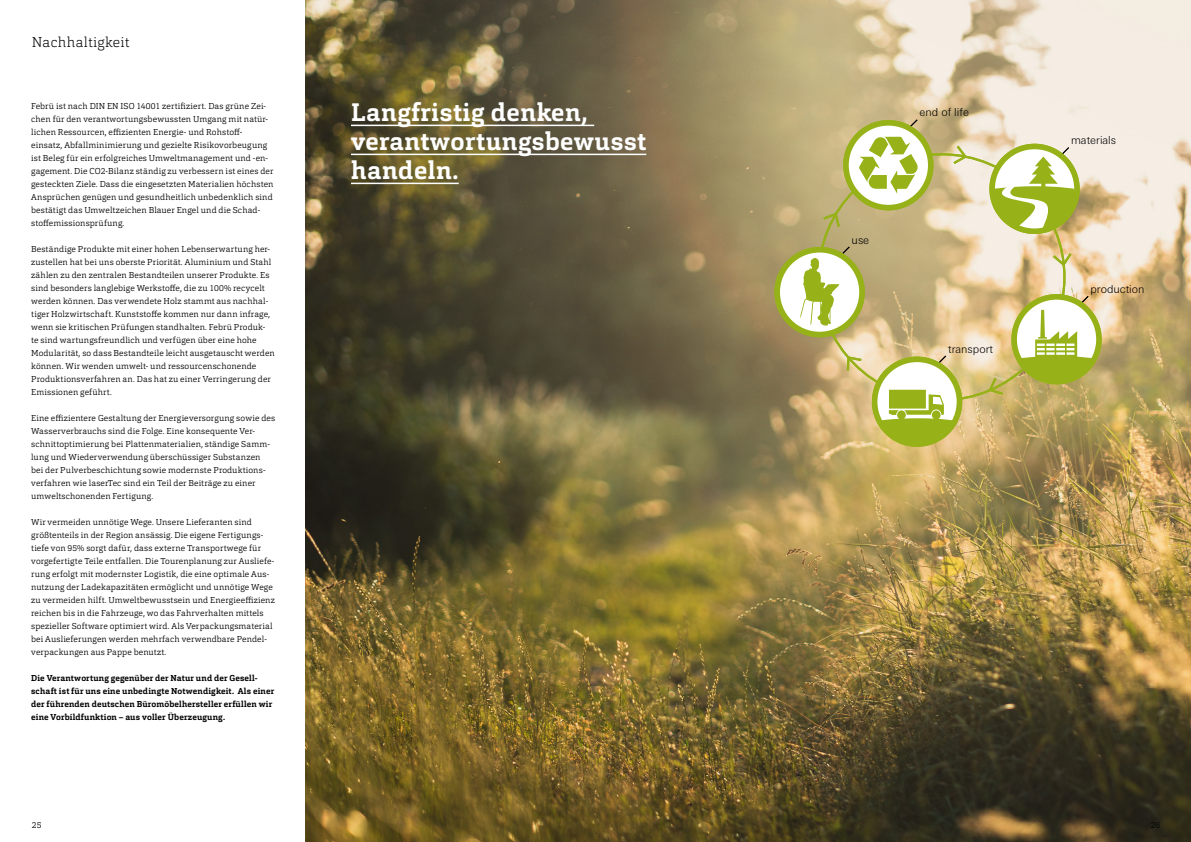
<style>
.page{position:relative;width:1191px;height:842px;background:#fff}
.page>*{position:absolute;margin:0;border:0;box-sizing:border-box;transform-origin:0 0}
.t1{font:700 25px/29px "Cargan";letter-spacing:.02em;color:#fff}
.t2{font:200 14px "Cargan";letter-spacing:.025em;color:#000}
.t3{font:300 11.1px "Linotype Univers 330";color:#000}
.t4{font:300 8.5px/13px "Cargan";letter-spacing:.015em;color:#000}
.t5{font:700 8.5px/13px "Cargan";letter-spacing:.015em;color:#000}
</style>
<div class="page">
<img style="left:306px;top:0;width:885px;height:842px">
<svg style="left:842px;top:119px;width:246px;height:191px;background:#e0d0ae"></svg>
<div style="left:989px;top:144px;width:90px;height:90px;border:6px solid #97b218;border-radius:50%"></div>
<svg style="left:1073px;top:310px;width:23px;height:72px"></svg>
<div style="left:1011px;top:294px;width:90px;height:90px;border:6px solid #97b218;border-radius:50%"></div>
<svg style="left:876px;top:397px;width:80px;height:47px"></svg>
<div style="left:872px;top:357px;width:90px;height:90px;border:6px solid #97b218;border-radius:50%"></div>
<svg style="left:846px;top:123px;width:84px;height:85px"></svg>
<div style="left:843px;top:120px;width:90px;height:90px;border:6px solid #97b218;border-radius:50%"></div>
<svg style="left:859px;top:135px;width:60px;height:8px"></svg>
<svg style="left:777px;top:250px;width:85px;height:84px"></svg>
<div style="left:774px;top:247px;width:90px;height:90px;border:6px solid #97b218;border-radius:50%"></div>
<svg style="left:800px;top:246px;width:21px;height:80px"></svg>
<svg style="left:821px;top:143px;width:252px;height:254px"></svg>
<hr style="left:351px;top:125px;width:243px;height:1px;background:#fff">
<hr style="left:351px;top:154px;width:295px;height:1px;background:#fff">
<hr style="left:351px;top:183px;width:108px;height:1px;background:#fff">
<h2 class="t2" style="left:32px;top:33px;width:99px">Nachhaltigkeit</h2>
<p class="t4" style="left:31px;top:100px;width:244px">Febrü ist nach DIN EN ISO 14001 zertifiziert. Das grüne Zei&shy;chen für den verantwortungsbewussten Umgang mit natür&shy;lichen Ressourcen, effizienten Energie- und Rohstoff&shy;einsatz, Abfallminimierung und gezielte Risikovorbeugung ist Beleg für ein erfolgreiches Umweltmanagement und -en&shy;gagement. Die CO2-Bilanz ständig zu verbessern ist eines der gesteckten Ziele. Dass die eingesetzten Materialien höchsten Ansprüchen genügen und gesundheitlich unbedenklich sind bestätigt das Umweltzeichen Blauer Engel und die Schad&shy;stoffemissionsprüfung.</p>
<p class="t4" style="left:31px;top:242px;width:245px">Beständige Produkte mit einer hohen Lebenserwartung her&shy;zustellen hat bei uns oberste Priorität. Aluminium und Stahl zählen zu den zentralen Bestandteilen unserer Produkte. Es sind besonders langlebige Werkstoffe, die zu 100% recycelt werden können. Das verwendete Holz stammt aus nachhal&shy;tiger Holzwirtschaft. Kunststoffe kommen nur dann infrage, wenn sie kritischen Prüfungen standhalten. Febrü Produk&shy;te sind wartungsfreundlich und verfügen über eine hohe Modularität, so dass Bestandteile leicht ausgetauscht werden können. Wir wenden umwelt- und ressourcenschonende Produktionsverfahren an. Das hat zu einer Verringerung der Emissionen geführt.</p>
<p class="t4" style="left:31px;top:411px;width:245px">Eine effizientere Gestaltung der Energieversorgung sowie des Wasserverbrauchs sind die Folge. Eine konsequente Ver&shy;schnittoptimierung bei Plattenmaterialien, ständige Samm&shy;lung und Wiederverwendung überschüssiger Substanzen<br>bei der Pulverbeschichtung sowie modernste Produktions&shy;verfahren wie laserTec sind ein Teil der Beiträge zu einer umweltschonenden Fertigung.</p>
<p class="t4" style="left:31px;top:515px;width:245px">Wir vermeiden unnötige Wege. Unsere Lieferanten sind größtenteils in der Region ansässig. Die eigene Fertigungs&shy;tiefe von 95% sorgt dafür, dass externe Transportwege für vorgefertigte Teile entfallen. Die Tourenplanung zur Ausliefe&shy;rung erfolgt mit modernster Logistik, die eine optimale Aus&shy;nutzung der Ladekapazitäten ermöglicht und unnötige Wege zu vermeiden hilft. Umweltbewusstsein und Energieeffizienz reichen bis in die Fahrzeuge, wo das Fahrverhalten mittels spezieller Software optimiert wird. Als Verpackungsmaterial bei Auslieferungen werden mehrfach verwendbare Pendel&shy;verpackungen aus Pappe benutzt.</p>
<p class="t5" style="left:31px;top:671px;width:244px">Die Verantwortung gegenüber der Natur und der Gesell&shy;schaft ist für uns eine unbedingte Notwendigkeit. Als einer der führenden deutschen Büromöbelhersteller erfüllen wir eine Vorbildfunktion – aus voller Überzeugung.</p>
<h1 class="t1" style="left:351px;top:98px;width:297px">Langfristig denken, verantwortungsbewusst handeln.</h1>
<h3 class="t3" style="left:851px;top:233px;width:19px">use</h3>
<h3 class="t3" style="left:919px;top:106px;width:51px">end of life</h3>
<h3 class="t3" style="left:948px;top:342px;width:46px">transport</h3>
<h3 class="t3" style="left:1071px;top:134px;width:47px">materials</h3>
<h3 class="t3" style="left:1090px;top:282px;width:56px">production</h3>
<p class="t4" style="left:32px;top:818px;width:11px">25</p>
<p class="t4" style="left:1150px;top:818px;width:11px">26</p>
</div>
